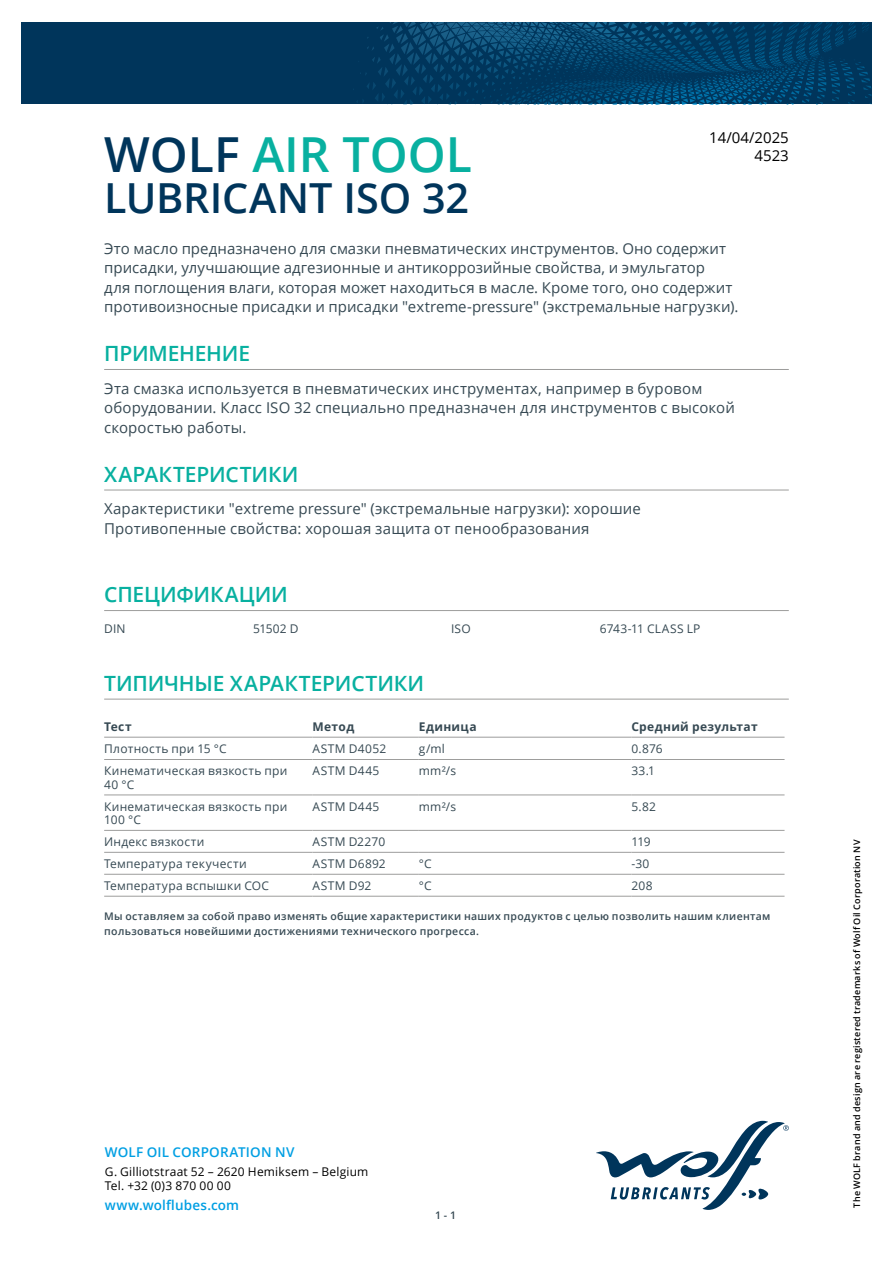
<style>
.page{position:relative;width:893px;height:1263px;background:#fff}
.page>*{position:absolute;margin:0;border:0;box-sizing:border-box;transform-origin:0 0}
.t1{font:600 48.3px "Open Sans";color:#08b0a0}
.t2{font:600 41.4px "Open Sans";letter-spacing:-.005em;color:#00355b}
.t3{font:600 21px "Open Sans";letter-spacing:-.01em;color:#08b0a0}
.t4{font:15px/19.5px "Open Sans";letter-spacing:.01em;color:#364953}
.t5{font:15px/18px "Open Sans";color:#000;text-align:right}
.t6{font:600 13.5px "Open Sans";letter-spacing:.01em;color:#009fe3}
.t7{font:12px/13.5px "Open Sans";letter-spacing:.02em;color:#364953}
.t8{font:12px/14.4px "Open Sans";letter-spacing:.015em;color:#000}
.t9{font:700 12px "Open Sans";letter-spacing:.03em;color:#364953}
.t10{font:12px "Open Sans";letter-spacing:.04em;color:#364953}
.t11{font:600 10.5px/15px "Open Sans";letter-spacing:.03em;color:#364953}
.t12{font:600 9px "Open Sans";letter-spacing:.025em;color:#000}
.s1{color:#00355b}
</style>
<div class="page">
<svg style="left:596px;top:1121px;width:193px;height:89px"></svg>
<svg style="left:21px;top:22px;width:851px;height:82px;fill:#00355b"></svg>
<hr style="left:104px;top:369px;width:685px;height:1px;background:#9d9d9c">
<hr style="left:104px;top:490px;width:685px;height:1px;background:#9d9d9c">
<hr style="left:104px;top:610px;width:685px;height:1px;background:#9d9d9c">
<hr style="left:104px;top:699px;width:685px;height:1px;background:#9d9d9c">
<hr style="left:104px;top:737px;width:209px;height:1px;background:#9d9d9c">
<hr style="left:313px;top:737px;width:106px;height:1px;background:#9d9d9c">
<hr style="left:419px;top:737px;width:212px;height:1px;background:#9d9d9c">
<hr style="left:631px;top:737px;width:153px;height:1px;background:#9d9d9c">
<hr style="left:104px;top:759px;width:209px;height:1px;background:#9d9d9c">
<hr style="left:313px;top:759px;width:106px;height:1px;background:#9d9d9c">
<hr style="left:419px;top:759px;width:212px;height:1px;background:#9d9d9c">
<hr style="left:631px;top:759px;width:153px;height:1px;background:#9d9d9c">
<hr style="left:104px;top:794px;width:209px;height:1px;background:#9d9d9c">
<hr style="left:313px;top:794px;width:106px;height:1px;background:#9d9d9c">
<hr style="left:419px;top:794px;width:212px;height:1px;background:#9d9d9c">
<hr style="left:631px;top:794px;width:153px;height:1px;background:#9d9d9c">
<hr style="left:104px;top:830px;width:209px;height:1px;background:#9d9d9c">
<hr style="left:313px;top:830px;width:106px;height:1px;background:#9d9d9c">
<hr style="left:419px;top:830px;width:212px;height:1px;background:#9d9d9c">
<hr style="left:631px;top:830px;width:153px;height:1px;background:#9d9d9c">
<hr style="left:104px;top:852px;width:209px;height:1px;background:#9d9d9c">
<hr style="left:313px;top:852px;width:106px;height:1px;background:#9d9d9c">
<hr style="left:419px;top:852px;width:212px;height:1px;background:#9d9d9c">
<hr style="left:631px;top:852px;width:153px;height:1px;background:#9d9d9c">
<hr style="left:104px;top:874px;width:209px;height:1px;background:#9d9d9c">
<hr style="left:313px;top:874px;width:106px;height:1px;background:#9d9d9c">
<hr style="left:419px;top:874px;width:212px;height:1px;background:#9d9d9c">
<hr style="left:631px;top:874px;width:153px;height:1px;background:#9d9d9c">
<hr style="left:104px;top:896px;width:209px;height:1px;background:#9d9d9c">
<hr style="left:313px;top:896px;width:106px;height:1px;background:#9d9d9c">
<hr style="left:419px;top:896px;width:212px;height:1px;background:#9d9d9c">
<hr style="left:631px;top:896px;width:153px;height:1px;background:#9d9d9c">
<p class="t5" style="left:709px;top:128px;width:81px">14/04/2025<br>4523</p>
<h1 class="t1" style="left:104px;top:122px;width:369px"><span class="s1">WOLF</span> AIR TOOL</h1>
<h2 class="t2" style="left:104px;top:169px;width:366px">LUBRICANT ISO 32</h2>
<p class="t4" style="left:104px;top:238px;width:636px">Это масло предназначено для смазки пневматических инструментов. Оно содержит присадки, улучшающие адгезионные и антикоррозийные свойства, и эмульгатор<br>для поглощения влаги, которая может находиться в масле. Кроме того, оно содержит противоизносные присадки и присадки "extreme-pressure" (экстремальные нагрузки).</p>
<h3 class="t3" style="left:104px;top:339px;width:147px">ПРИМЕНЕНИЕ</h3>
<p class="t4" style="left:104px;top:378px;width:632px">Эта смазка используется в пневматических инструментах, например в буровом оборудовании. Класс ISO 32 специально предназначен для инструментов с высокой скоростью работы.</p>
<h3 class="t3" style="left:104px;top:460px;width:196px">ХАРАКТЕРИСТИКИ</h3>
<p class="t4" style="left:104px;top:499px;width:538px">Характеристики "extreme pressure" (экстремальные нагрузки): хорошие<br>Противопенные свойства: хорошая защита от пенообразования</p>
<h3 class="t3" style="left:104px;top:580px;width:185px">СПЕЦИФИКАЦИИ</h3>
<p class="t7" style="left:104px;top:622px;width:23px">DIN</p>
<p class="t7" style="left:253px;top:622px;width:47px">51502 D</p>
<p class="t7" style="left:451px;top:622px;width:21px">ISO</p>
<p class="t7" style="left:600px;top:622px;width:102px">6743-11 CLASS LP</p>
<h3 class="t3" style="left:104px;top:669px;width:322px">ТИПИЧНЫЕ ХАРАКТЕРИСТИКИ</h3>
<p class="t9" style="left:104px;top:718px;width:29px">Тест</p>
<p class="t9" style="left:313px;top:718px;width:43px">Метод</p>
<p class="t9" style="left:419px;top:718px;width:59px">Единица</p>
<p class="t9" style="left:631px;top:718px;width:128px">Средний результат</p>
<p class="t7" style="left:104px;top:742px;width:124px">Плотность при 15 °C</p>
<p class="t7" style="left:313px;top:742px;width:75px">ASTM D4052</p>
<p class="t7" style="left:419px;top:742px;width:27px">g/ml</p>
<p class="t7" style="left:631px;top:742px;width:33px">0.876</p>
<p class="t7" style="left:104px;top:764px;width:185px">Кинематическая вязкость при<br>40 °C</p>
<p class="t10" style="left:313px;top:762px;width:68px">ASTM D445</p>
<p class="t7" style="left:419px;top:764px;width:39px">mm²/s</p>
<p class="t7" style="left:631px;top:764px;width:25px">33.1</p>
<p class="t7" style="left:104px;top:799px;width:185px">Кинематическая вязкость при<br>100 °C</p>
<p class="t10" style="left:313px;top:798px;width:68px">ASTM D445</p>
<p class="t7" style="left:419px;top:799px;width:39px">mm²/s</p>
<p class="t7" style="left:631px;top:799px;width:26px">5.82</p>
<p class="t7" style="left:104px;top:834px;width:102px">Индекс вязкости</p>
<p class="t7" style="left:313px;top:834px;width:74px">ASTM D2270</p>
<p class="t7" style="left:631px;top:834px;width:21px">119</p>
<p class="t7" style="left:104px;top:856px;width:144px">Температура текучести</p>
<p class="t7" style="left:313px;top:856px;width:75px">ASTM D6892</p>
<p class="t7" style="left:419px;top:856px;width:14px">°C</p>
<p class="t7" style="left:631px;top:856px;width:19px">-30</p>
<p class="t7" style="left:104px;top:878px;width:166px">Температура вспышки COC</p>
<p class="t7" style="left:313px;top:878px;width:60px">ASTM D92</p>
<p class="t7" style="left:419px;top:878px;width:14px">°C</p>
<p class="t7" style="left:631px;top:878px;width:23px">208</p>
<p class="t11" style="left:104px;top:908px;width:668px">Мы оставляем за собой право изменять общие характеристики наших продуктов с целью позволить нашим клиентам пользоваться новейшими достижениями технического прогресса.</p>
<p class="t6" style="left:105px;top:1143px;width:191px">WOLF OIL CORPORATION NV</p>
<p class="t8" style="left:105px;top:1163px;width:265px">G. Gilliotstraat 52 – 2620 Hemiksem – Belgium<br>Tel. +32 (0)3 870 00 00</p>
<p class="t6" style="left:105px;top:1196px;width:136px">www.wolflubes.com</p>
<p class="t11" style="left:435px;top:1207px;width:22px">1 - 1</p>
<p class="t12" style="left:851px;top:1208px;width:369px;rotate:-90deg">The WOLF brand and design are registered trademarks of Wolf Oil Corporation NV</p>
</div>
